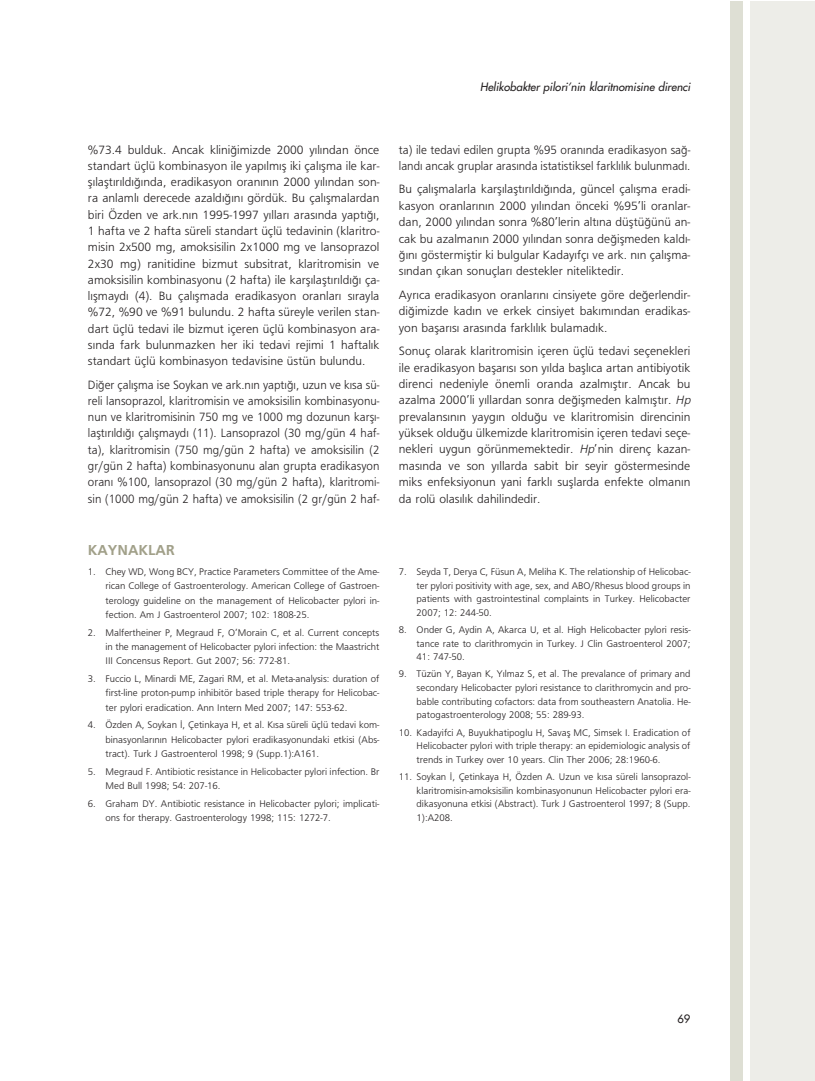
<style>
.page{position:relative;width:815px;height:1081px;background:#fff}
.page>*{position:absolute;margin:0;border:0;box-sizing:border-box;transform-origin:0 0}
.t1{font:15px "Frugal Sans Prestij";color:#a1a089}
.t2{font:12.5px/16.4px "Frugal Sans";color:#231f20;text-align:justify}
.t3{font:12.5px/16.2px "Frugal Sans";color:#231f20;text-align:justify;scale:.96 1}
.t4{font:italic 11.25px "Futura";color:#231f20}
.t5{font:11.25px "Futura";color:#231f20}
.t6{font:10px/13.6px "Frugal Sans";color:#231f20;text-align:justify}
.s1{font-style:italic}
</style>
<div class="page">
<div style="left:750px;top:2px;width:64px;height:1079px;background:#edede8"></div>
<div style="left:730px;top:2px;width:13px;height:1079px;background:#dedfd4"></div>
<p class="t4" style="left:480px;top:81px;width:212px">Helikobakter pilori’nin klaritnomisine direnci</p>
<p class="t2" style="left:88px;top:142px;width:293px">%73.4 bulduk. Ancak klini¤imizde 2000 y›l›ndan önce standart üçlü kombinasyon ile yap›lm›fl iki çal›flma ile kar&shy;fl›laflt›r›ld›¤›nda, eradikasyon oran›n›n 2000 y›l›ndan son&shy;ra anlaml› derecede azald›¤›n› gördük. Bu çal›flmalardan biri Özden ve ark.n›n 1995-1997 y›llar› aras›nda yapt›¤›, 1 hafta ve 2 hafta süreli standart üçlü tedavinin (klaritro&shy;misin 2x500 mg, amoksisilin 2x1000 mg ve lansoprazol 2x30 mg) ranitidine bizmut subsitrat, klaritromisin ve amoksisilin kombinasyonu (2 hafta) ile karfl›laflt›r›ld›¤› ça&shy;l›flmayd› (4). Bu çal›flmada eradikasyon oranlar› s›rayla %72, %90 ve %91 bulundu. 2 hafta süreyle verilen stan&shy;dart üçlü tedavi ile bizmut içeren üçlü kombinasyon ara&shy;s›nda fark bulunmazken her iki tedavi rejimi 1 haftal›k standart üçlü kombinasyon tedavisine üstün bulundu.</p>
<p class="t3" style="left:88px;top:377px;width:305px">Di¤er çal›flma ise Soykan ve ark.n›n yapt›¤›, uzun ve k›sa sü&shy;reli lansoprazol, klaritromisin ve amoksisilin kombinasyonu&shy;nun ve klaritromisinin 750 mg ve 1000 mg dozunun karfl›- laflt›r›ld›¤› çal›flmayd› (11). Lansoprazol (30 mg/gün 4 haf&shy;ta), klaritromisin (750 mg/gün 2 hafta) ve amoksisilin (2 gr/gün 2 hafta) kombinasyonunu alan grupta eradikasyon oran› %100, lansoprazol (30 mg/gün 2 hafta), klaritromi&shy;sin (1000 mg/gün 2 hafta) ve amoksisilin (2 gr/gün 2 haf-</p>
<h1 class="t1" style="left:88px;top:544px;width:89px">KAYNAKLAR</h1>
<p class="t6" style="left:106px;top:565px;width:275px;line-height:14.2px;text-indent:-18px">1. Chey WD, Wong BCY, Practice Parameters Committee of the Ame&shy;rican College of Gastroenterology. American College of Gastroen&shy;terology guideline on the management of Helicobacter pylori in&shy;fection. Am J Gastroenterol 2007; 102: 1808-25.</p>
<p class="t6" style="left:106px;top:626px;width:275px;line-height:14.2px;text-indent:-18px">2. Malfertheiner P, Megraud F, O’Morain C, et al. Current concepts in the management of Helicobacter pylori infection: the Maastricht III Concensus Report. Gut 2007; 56: 772-81.</p>
<p class="t6" style="left:106px;top:672px;width:275px;line-height:14.2px;text-indent:-18px">3. Fuccio L, Minardi ME, Zagari RM, et al. Meta-analysis: duration of first-line proton-pump inhibitör based triple therapy for Helicobac&shy;ter pylori eradication. Ann Intern Med 2007; 147: 553-62.</p>
<p class="t6" style="left:106px;top:718px;width:275px;line-height:14.2px;text-indent:-18px">4. Özden A, Soykan ‹, Çetinkaya H, et al. K›sa süreli üçlü tedavi kom&shy;binasyonlar›n›n Helicobacter pylori eradikasyonundaki etkisi (Abs&shy;tract). Turk J Gastroenterol 1998; 9 (Supp.1):A161.</p>
<p class="t6" style="left:106px;top:765px;width:275px;line-height:14.2px;text-indent:-18px">5. Megraud F. Antibiotic resistance in Helicobacter pylori infection. Br<br>Med Bull 1998; 54: 207-16.</p>
<p class="t6" style="left:106px;top:797px;width:275px;line-height:14.2px;text-indent:-18px">6. Graham DY. Antibiotic resistance in Helicobacter pylori; implicati&shy;ons for therapy. Gastroenterology 1998; 115: 1272-7.</p>
<p class="t3" style="left:399px;top:142px;width:305px">ta) ile tedavi edilen grupta %95 oran›nda eradikasyon sa¤- land› ancak gruplar aras›nda istatistiksel farkl›l›k bulunmad›.</p>
<p class="t2" style="left:399px;top:182px;width:293px">Bu çal›flmalarla karfl›laflt›r›ld›¤›nda, güncel çal›flma eradi&shy;kasyon oranlar›n›n 2000 y›l›ndan önceki %95’li oranlar&shy;dan, 2000 y›l›ndan sonra %80’lerin alt›na düfltü¤ünü an&shy;cak bu azalman›n 2000 y›l›ndan sonra de¤iflmeden kald›- ¤›n› göstermifltir ki bulgular Kaday›fç› ve ark. n›n çal›flma&shy;s›ndan ç›kan sonuçlar› destekler niteliktedir.</p>
<p class="t2" style="left:399px;top:287px;width:293px">Ayr›ca eradikasyon oranlar›n› cinsiyete göre de¤erlendir&shy;di¤imizde kad›n ve erkek cinsiyet bak›m›ndan eradikas&shy;yon baflar›s› aras›nda farkl›l›k bulamad›k.</p>
<p class="t2" style="left:399px;top:344px;width:295px;text-align:left">Sonuç olarak klaritromisin içeren üçlü tedavi seçenekleri ile eradikasyon baflar›s› son y›lda bafll›ca artan antibiyotik direnci nedeniyle önemli oranda azalm›flt›r. Ancak bu azalma 2000’li y›llardan sonra de¤iflmeden kalm›flt›r. <span class="s1">Hp </span>prevalans›n›n yayg›n oldu¤u ve klaritromisin direncinin yüksek oldu¤u ülkemizde klaritromisin içeren tedavi seçe&shy;nekleri uygun görünmemektedir. <span class="s1">Hp</span>’nin direnç kazan&shy;mas›nda ve son y›llarda sabit bir seyir göstermesinde miks enfeksiyonun yani farkl› sufllarda enfekte olman›n da rolü olas›l›k dahilindedir.</p>
<p class="t6" style="left:417px;top:565px;width:275px;text-indent:-18px">7. Seyda T, Derya C, Füsun A, Meliha K. The relationship of Helicobac&shy;ter pylori positivity with age, sex, and ABO/Rhesus blood groups in patients with gastrointestinal complaints in Turkey. Helicobacter 2007; 12: 244-50.</p>
<p class="t6" style="left:417px;top:623px;width:275px;text-indent:-18px">8. Onder G, Aydin A, Akarca U, et al. High Helicobacter pylori resis&shy;tance rate to clarithromycin in Turkey. J Clin Gastroenterol 2007; 41: 747-50.</p>
<p class="t6" style="left:417px;top:668px;width:275px;text-indent:-18px">9. Tüzün Y, Bayan K, Y›lmaz S, et al. The prevalance of primary and secondary Helicobacter pylori resistance to clarithromycin and pro&shy;bable contributing cofactors: data from southeastern Anatolia. He&shy;patogastroenterology 2008; 55: 289-93.</p>
<p class="t6" style="left:417px;top:726px;width:275px;text-indent:-18px">10. Kadayifci A, Buyukhatipoglu H, Savafl MC, Simsek I. Eradication of Helicobacter pylori with triple therapy: an epidemiologic analysis of trends in Turkey over 10 years. Clin Ther 2006; 28:1960-6.</p>
<p class="t6" style="left:417px;top:770px;width:275px;text-indent:-18px">11. Soykan ‹, Çetinkaya H, Özden A. Uzun ve k›sa süreli lansoprazol&shy;klaritromisin-amoksisilin kombinasyonunun Helicobacter pylori era&shy;dikasyonuna etkisi (Abstract). Turk J Gastroenterol 1997; 8 (Supp.<br>1):A208.</p>
<p class="t5" style="left:677px;top:1013px;width:15px">69</p>
</div>
